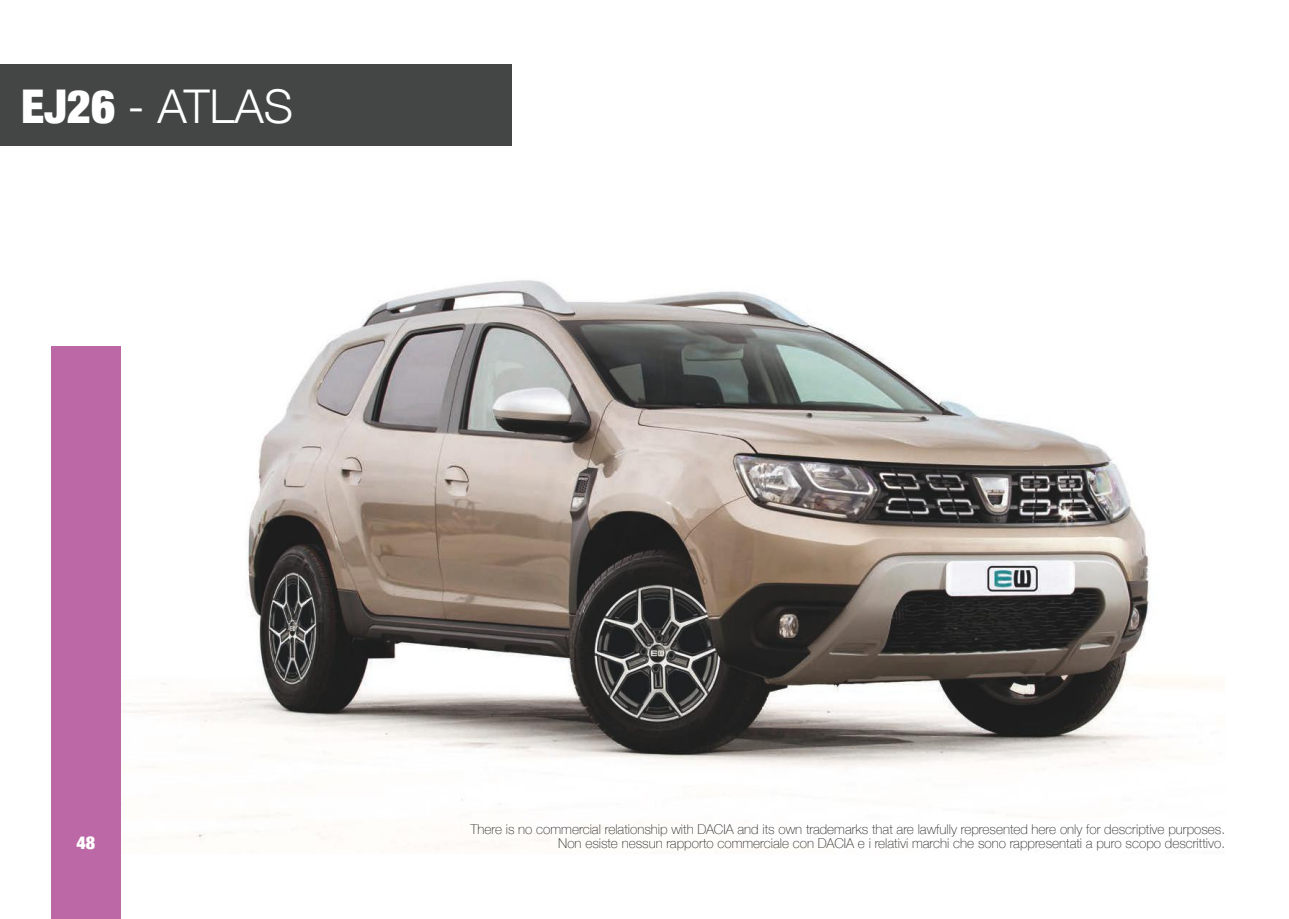
<style>
.page{position:relative;width:1289px;height:919px;background:#fff}
.page>*{position:absolute;margin:0;border:0;box-sizing:border-box;transform-origin:0 0}
.t1{font:300 46.5px "Helvetica Neue";color:#fff}
.t2{font:900 condensed 18px "Helvetica Neue";color:#fff}
.t3{font:100 13.5px/14.2px "Helvetica Neue";color:#2b2b2a;text-align:right}
.s1{font-weight:900;font-stretch:condensed}
</style>
<div class="page">
<img style="left:120px;top:139px;width:1095px;height:715px">
<div style="left:0;top:64px;width:511px;height:81px;background:#444545"></div>
<hr style="left:1288px;top:790px;width:1px;height:128px;background:#bc68a6">
<div style="left:51px;top:346px;width:69px;height:572px;background:#bc68a6"></div>
<h1 class="t1" style="left:21px;top:68px;width:273px"><span class="s1">EJ26</span> - ATLAS</h1>
<h2 class="t2" style="left:76px;top:827px;width:20px">48</h2>
<p class="t3" style="left:470px;top:821px;width:756px">There is no commercial relationship with DACIA and its own trademarks that are lawfully represented here only for descriptive purposes.<br>Non esiste nessun rapporto commerciale con DACIA e i relativi marchi che sono rappresentati a puro scopo descrittivo.</p>
</div>
